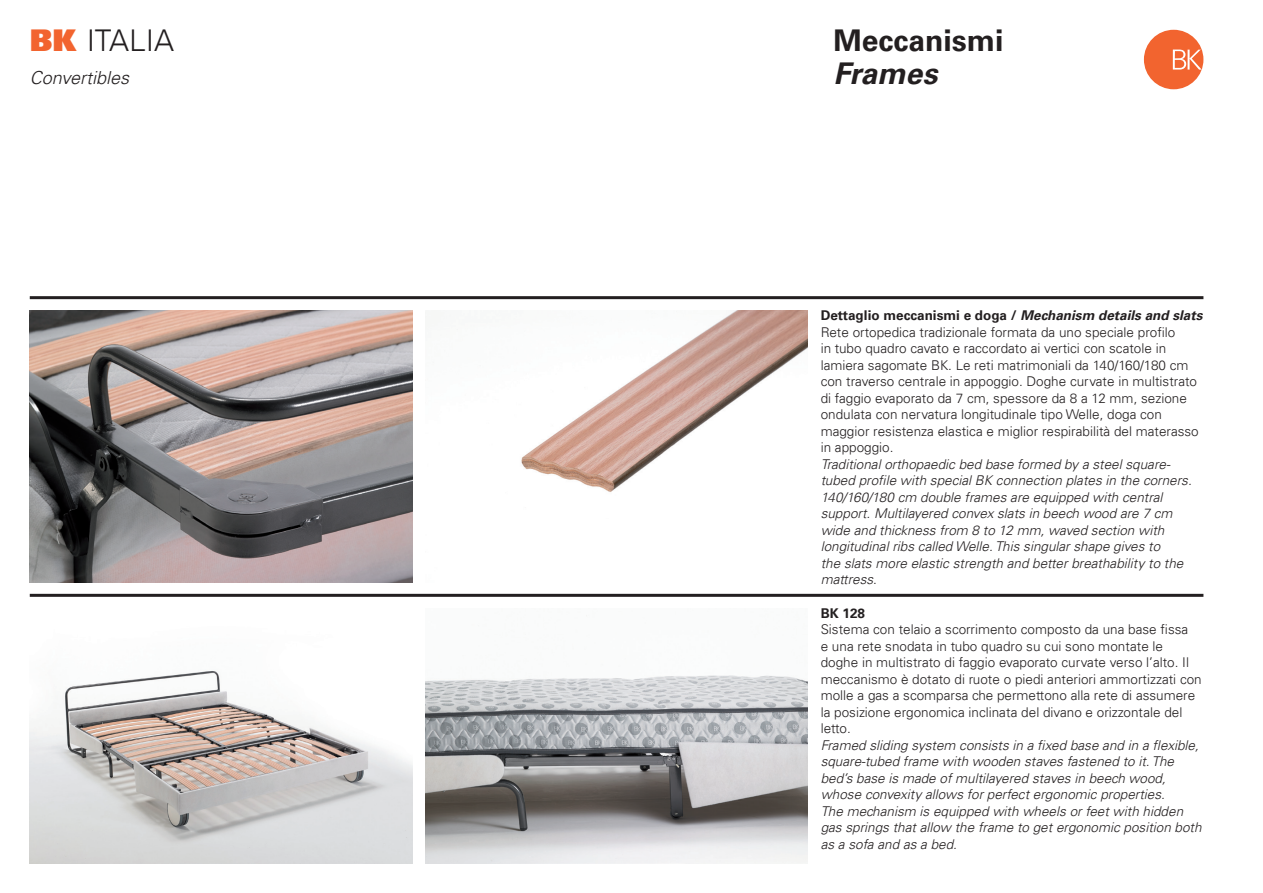
<style>
.page{position:relative;width:1263px;height:893px;background:#fff}
.page>*{position:absolute;margin:0;border:0;box-sizing:border-box;transform-origin:0 0}
.t1{font:700 30px "Univers LT";color:#231f20}
.t2{font:300 30px "Univers LT";color:#231f20}
.t3{font:italic 700 30px "Univers LT";color:#231f20}
.t4{font:italic 300 18px "Univers LT";color:#231f20}
.t5{font:300 13.5px/16.5px "Univers LT";color:#231f20}
.t6{font:italic 300 13.5px/16.5px "Univers LT";color:#231f20}
.t7{font:700 13.5px "Univers LT";color:#231f20}
.s1{font-weight:900;color:#f2642f}
.s2{font-weight:700}
.s3{font-weight:700;font-style:italic}
.s4{font-style:normal}
</style>
<div class="page">
<img style="left:30px;top:310px;width:382px;height:273px">
<img style="left:521px;top:310px;width:287px;height:182px">
<img style="left:425px;top:615px;width:383px;height:248px">
<img style="left:30px;top:671px;width:382px;height:192px">
<div style="left:1144px;top:30px;width:59px;height:59px;background:#f2642f;border-radius:50%"></div>
<svg style="left:1173px;top:50px;width:29px;height:20px"></svg>
<hr style="left:30px;top:594px;width:1173px;height:3px;background:#231f20">
<hr style="left:30px;top:296px;width:1173px;height:3px;background:#231f20">
<h1 class="t2" style="left:30px;top:23px;width:146px"><span class="s1">BK</span> ITALIA</h1>
<h2 class="t4" style="left:30px;top:67px;width:101px">Convertibles</h2>
<h1 class="t1" style="left:833px;top:23px;width:172px">Meccanismi</h1>
<h1 class="t3" style="left:833px;top:56px;width:105px">Frames</h1>
<p class="t5" style="left:821px;top:307px;width:383px"><span class="s2">Dettaglio meccanismi e doga /</span> <span class="s3">Mechanism details and slats </span>Rete ortopedica tradizionale formata da uno speciale profilo<br>in tubo quadro cavato e raccordato ai vertici con scatole in lamiera sagomate BK. Le reti matrimoniali da 140/160/180 cm con traverso centrale in appoggio. Doghe curvate in multistrato di faggio evaporato da 7 cm, spessore da 8 a 12 mm, sezione ondulata con nervatura longitudinale tipo Welle, doga con maggior resistenza elastica e miglior respirabilità del materasso in appoggio.</p>
<p class="t6" style="left:821px;top:456px;width:373px">Traditional orthopaedic bed base formed by a steel square&shy;tubed profile with special BK connection plates in the corners.<br>140/160/180 cm double frames are equipped with central support. Multilayered convex slats in beech wood are 7 cm wide and thickness from 8 to 12 mm, waved section with longitudinal ribs called Welle. This singular shape gives to<br>the slats more elastic strength and better breathability to the mattress<span class="s4">.</span></p>
<p class="t7" style="left:821px;top:605px;width:46px">BK 128</p>
<p class="t5" style="left:821px;top:621px;width:383px">Sistema con telaio a scorrimento composto da una base fissa<br>e una rete snodata in tubo quadro su cui sono montate le doghe in multistrato di faggio evaporato curvate verso l’alto. Il meccanismo è dotato di ruote o piedi anteriori ammortizzati con molle a gas a scomparsa che permettono alla rete di assumere la posizione ergonomica inclinata del divano e orizzontale del letto.</p>
<p class="t6" style="left:821px;top:737px;width:382px">Framed sliding system consists in a fixed base and in a flexible, square-tubed frame with wooden staves fastened to it. The bed’s base is made of multilayered staves in beech wood, whose convexity allows for perfect ergonomic properties.<br>The mechanism is equipped with wheels or feet with hidden gas springs that allow the frame to get ergonomic position both as a sofa and as a bed.</p>
</div>
